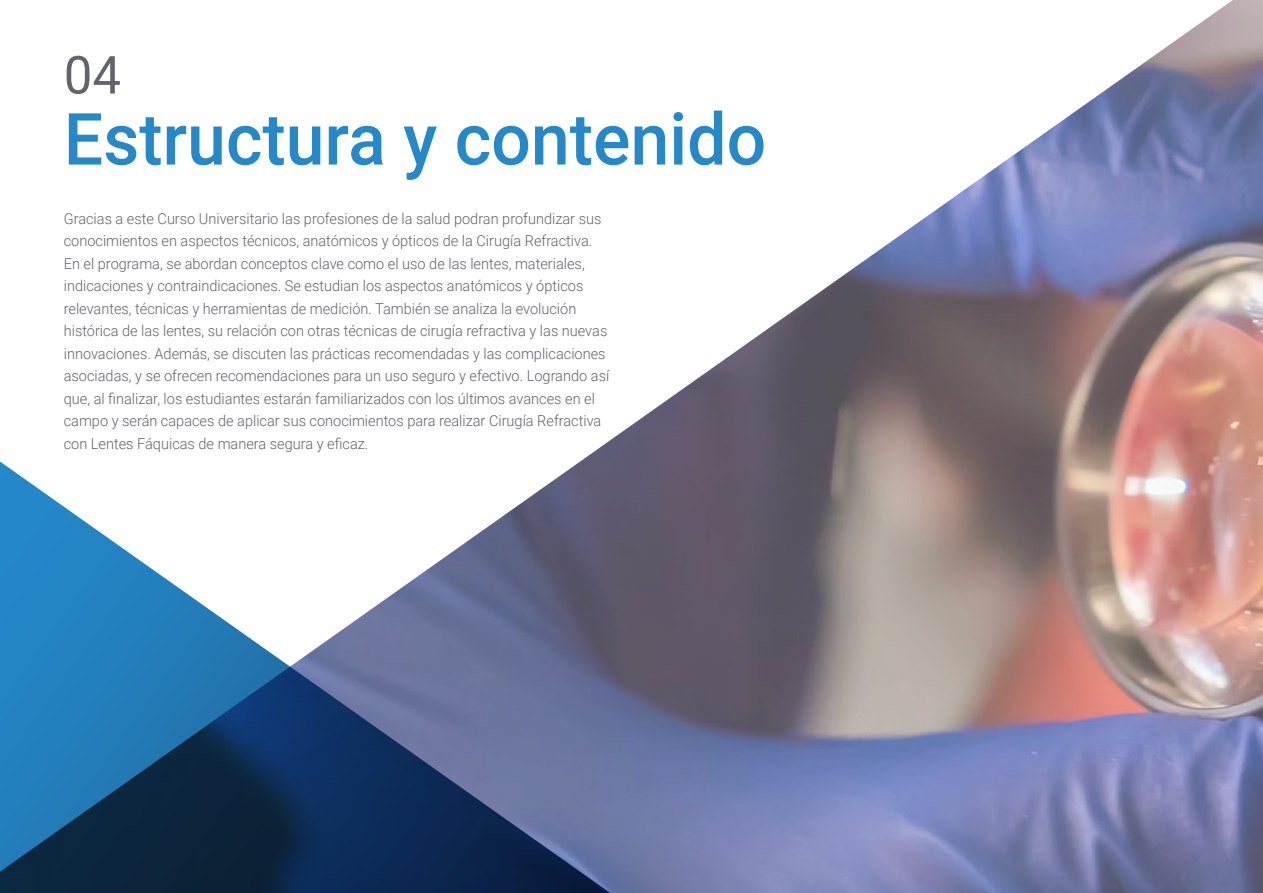
<style>
.page{position:relative;width:1263px;height:893px;background:#fff}
.page>*{position:absolute;margin:0;border:0;box-sizing:border-box;transform-origin:0 0}
.t1{font:500 72px "Roboto";color:#2488c9}
.t2{font:52.5px "Roboto";color:#61646a}
.t3{font:300 15px/22.5px "Roboto";color:#61646a}
</style>
<div class="page">
<img style="left:602px;top:0;width:661px;height:893px">
<svg style="left:0;top:446px;width:640px;height:447px"></svg>
<h2 class="t2" style="left:64px;top:38px;width:59px">04</h2>
<h1 class="t1" style="left:64px;top:89px;width:704px">Estructura y contenido</h1>
<p class="t3" style="left:64px;top:207px;width:547px">Gracias a este Curso Universitario las profesiones de la salud podran profundizar sus conocimientos en aspectos técnicos, anatómicos y ópticos de la Cirugía Refractiva.<br>En el programa, se abordan conceptos clave como el uso de las lentes, materiales, indicaciones y contraindicaciones. Se estudian los aspectos anatómicos y ópticos relevantes, técnicas y herramientas de medición. También se analiza la evolución histórica de las lentes, su relación con otras técnicas de cirugía refractiva y las nuevas innovaciones. Además, se discuten las prácticas recomendadas y las complicaciones asociadas, y se ofrecen recomendaciones para un uso seguro y efectivo. Logrando así que, al finalizar, los estudiantes estarán familiarizados con los últimos avances en el campo y serán capaces de aplicar sus conocimientos para realizar Cirugía Refractiva con Lentes Fáquicas de manera segura y eficaz.</p>
</div>
